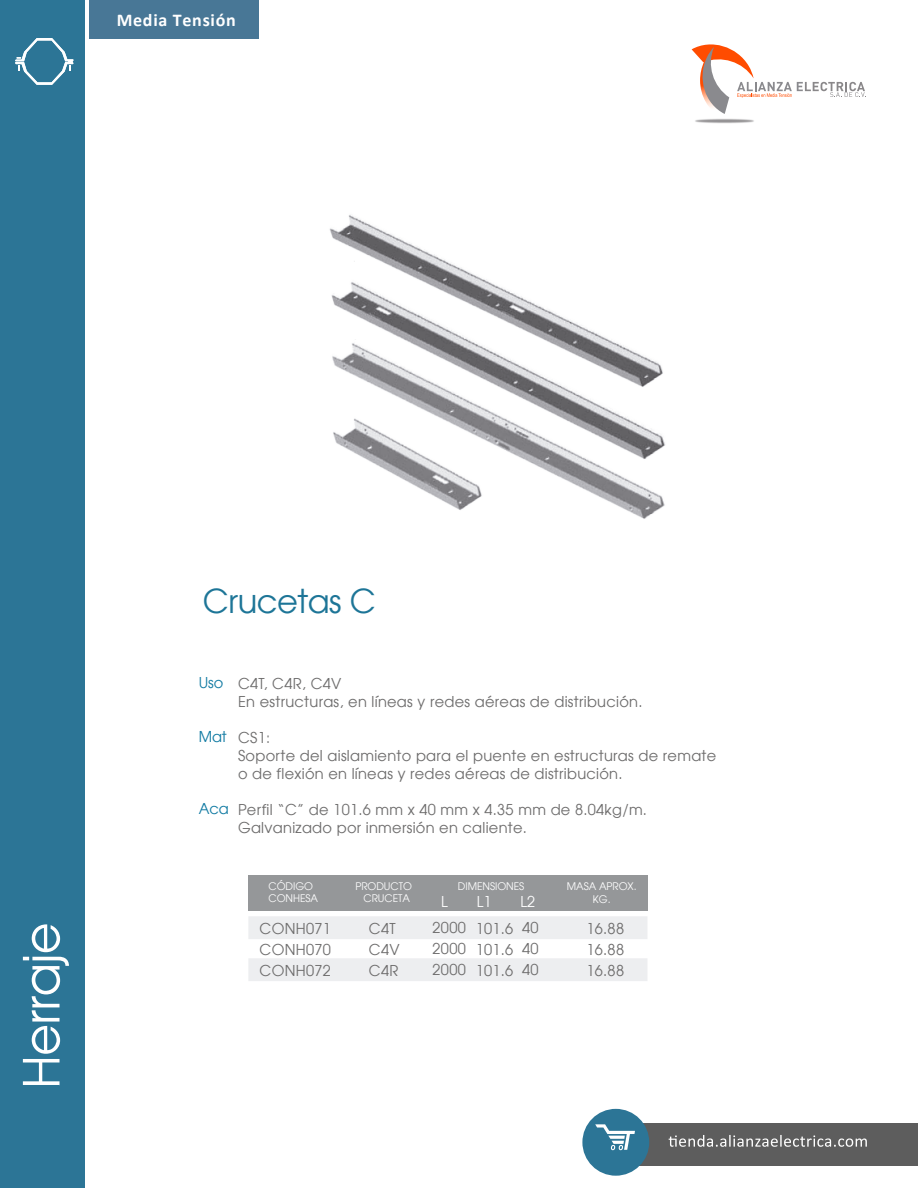
<style>
.page{position:relative;width:918px;height:1188px;background:#fff}
.page>*{position:absolute;margin:0;border:0;box-sizing:border-box;transform-origin:0 0}
.t1{font:33px "Atilla";letter-spacing:-.015em;color:#1d7597}
.t2{font:700 18px "Calibri";letter-spacing:.04em;color:#fff}
.t3{font:15px/21px "Atilla";letter-spacing:.02em;color:#6d6c6c;text-align:justify}
.t4{font:15px "Atilla";letter-spacing:-.015em;color:#127ba3}
.t5{font:15px "Atilla";color:#fff}
.t6{font:10.5px/12.6px "Atilla";color:#fff;text-align:center}
</style>
<div class="page">
<div style="left:248px;top:916px;width:399px;height:23px;background:#edeef0"></div>
<div style="left:248px;top:958px;width:399px;height:23px;background:#edeef0"></div>
<div style="left:248px;top:875px;width:400px;height:36px;background:#959799"></div>
<img style="left:329px;top:215px;width:336px;height:304px">
<div style="left:0;top:0;width:84px;height:1188px;background:#2c7596"></div>
<svg style="left:692px;top:44px;width:174px;height:64px"></svg>
<img style="left:695px;top:108px;width:59px;height:16px">
<div style="left:89px;top:0;width:169px;height:38px;background:#487796"></div>
<div style="left:620px;top:1124px;width:298px;height:42px;background:#5d5d5d"></div>
<div style="left:582px;top:1109px;width:67px;height:67px;background:#2c7596;border-radius:50%"></div>
<svg style="left:595px;top:1124px;width:40px;height:26px"></svg>
<svg style="left:669px;top:1135px;width:198px;height:12px"></svg>
<svg style="left:15px;top:38px;width:59px;height:47px"></svg>
<svg style="left:23px;top:924px;width:46px;height:161px"></svg>
<p class="t2" style="left:117px;top:8px;width:121px">Media Tensión</p>
<h1 class="t1" style="left:203px;top:579px;width:174px">Crucetas C</h1>
<p class="t4" style="left:199px;top:672px;width:26px">Uso</p>
<p class="t4" style="left:199px;top:727px;width:29px">Mat</p>
<p class="t4" style="left:199px;top:798px;width:31px">Aca</p>
<p class="t3" style="left:238px;top:674px;width:406px;line-height:18px">C4T, C4R, C4V<br>En estructuras, en líneas y redes aéreas de distribución.</p>
<p class="t3" style="left:238px;top:728px;width:480px;line-height:18px;text-align:left">CS1:<br>Soporte del aislamiento para el puente en estructuras de remate o de flexión en líneas y redes aéreas de distribución.</p>
<p class="t3" style="left:238px;top:800px;width:410px;line-height:18px">Perfil “C” de 101.6 mm x 40 mm x 4.35 mm de 8.04kg/m.<br>Galvanizado por inmersión en caliente.</p>
<p class="t6" style="left:268px;top:880px;width:46px">CÓDIGO</p>
<p class="t6" style="left:458px;top:880px;width:68px">DIMENSIONES</p>
<p class="t6" style="left:567px;top:880px;width:71px">MASA APROX.<br>KG.</p>
<p class="t6" style="left:355px;top:880px;width:58px;line-height:12px">PRODUCTO<br>CRUCETA</p>
<p class="t6" style="left:268px;top:891px;width:51px">CONHESA</p>
<p class="t5" style="left:441px;top:891px;width:8px">L</p>
<p class="t5" style="left:477px;top:891px;width:16px">L1</p>
<p class="t5" style="left:521px;top:891px;width:16px">L2</p>
<p class="t3" style="left:433px;top:917px;width:35px">2000<br>2000<br>2000</p>
<p class="t3" style="left:476px;top:918px;width:39px">101.6<br>101.6<br>101.6</p>
<p class="t3" style="left:522px;top:917px;width:18px">40<br>40<br>40</p>
<p class="t3" style="left:260px;top:917px;width:73px">CONH071<br>CONH070<br>CONH072</p>
<p class="t3" style="left:369px;top:918px;width:32px;text-align:left">C4T<br>C4V<br>C4R</p>
<p class="t3" style="left:587px;top:917px;width:39px">16.88<br>16.88<br>16.88</p>
</div>
